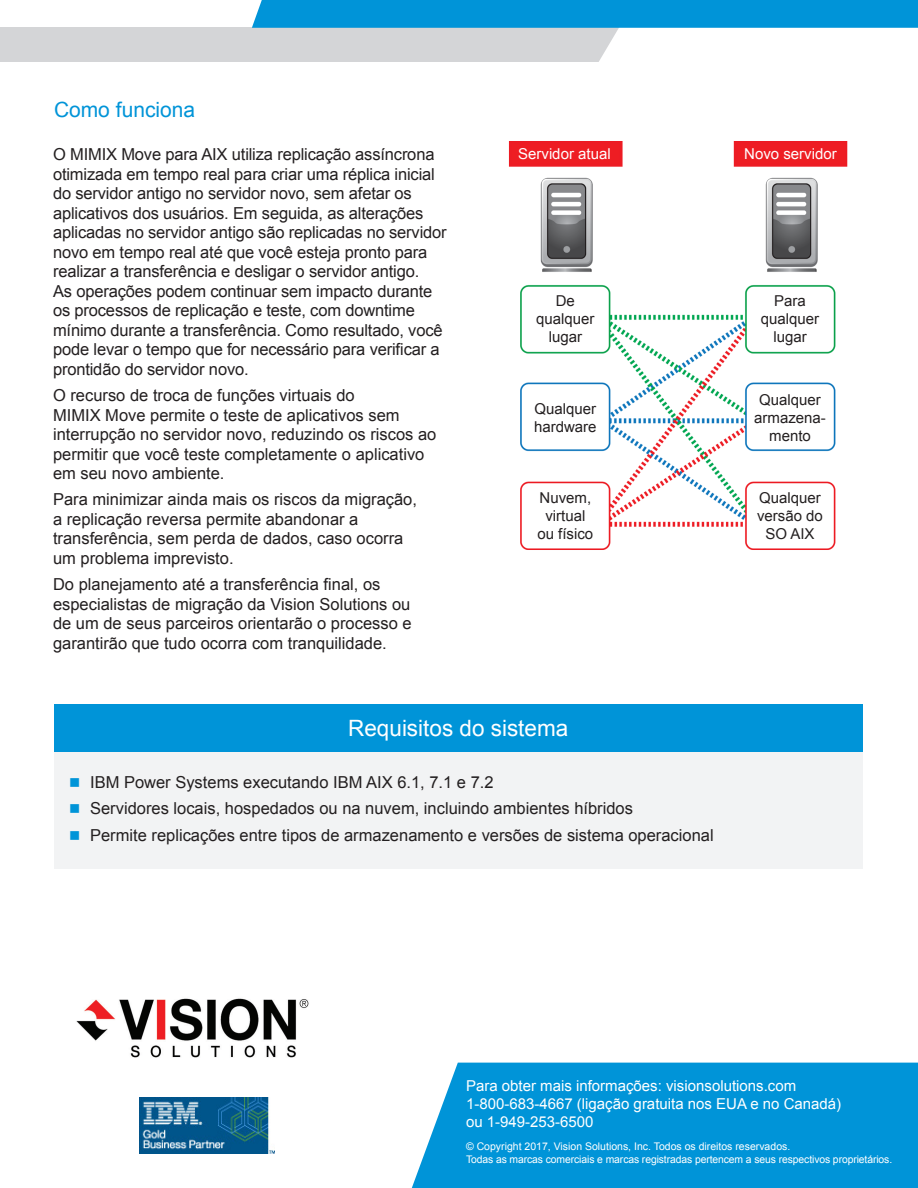
<style>
.page{position:relative;width:918px;height:1188px;background:#fff}
.page>*{position:absolute;margin:0;border:0;box-sizing:border-box;transform-origin:0 0}
.t1{font:22.5px "Arial";color:#fff}
.t2{font:21px "Arial";color:#0094d8}
.t3{font:16.5px/19.5px "Arial";color:#231f20}
.t4{font:15px/18px "Arial";color:#fff}
.t5{font:15px/18px "Arial";color:#231f20;text-align:center}
.t6{font:10.5px "Arial";letter-spacing:-.01em;color:#fff}
.s1{color:#0094d8}
</style>
<div class="page">
<div style="left:412px;top:1063px;width:506px;height:125px;background:#0094d8"></div>
<svg style="left:0;top:0;width:918px;height:62px"></svg>
<div style="left:54px;top:743px;width:809px;height:126px;background:#f2f3f4"></div>
<div style="left:54px;top:704px;width:809px;height:47px;background:#0094d8"></div>
<img style="left:76px;top:998px;width:233px;height:60px">
<img style="left:140px;top:1097px;width:135px;height:57px">
<img style="left:508px;top:141px;width:340px;height:409px">
<div style="left:512px;top:145px;width:107px;height:18px;background:#ee1d23"></div>
<div style="left:738px;top:145px;width:107px;height:18px;background:#ee1d23"></div>
<div style="left:527px;top:292px;width:78px;height:55px;background:#fff"></div>
<div style="left:751px;top:292px;width:79px;height:55px;background:#fff"></div>
<div style="left:527px;top:391px;width:78px;height:55px;background:#fff"></div>
<div style="left:751px;top:391px;width:79px;height:55px;background:#fff"></div>
<div style="left:527px;top:491px;width:78px;height:55px;background:#fff"></div>
<div style="left:751px;top:491px;width:79px;height:55px;background:#fff"></div>
<p class="t2" style="left:54px;top:96px;width:143px">Como funciona</p>
<p class="t3" style="left:53px;top:145px;width:395px">O MIMIX Move para AIX utiliza replicação assíncrona otimizada em tempo real para criar uma réplica inicial do servidor antigo no servidor novo, sem afetar os aplicativos dos usuários. Em seguida, as alterações aplicadas no servidor antigo são replicadas no servidor novo em tempo real até que você esteja pronto para realizar a transferência e desligar o servidor antigo.<br>As operações podem continuar sem impacto durante os processos de replicação e teste, com downtime mínimo durante a transferência. Como resultado, você pode levar o tempo que for necessário para verificar a prontidão do servidor novo.</p>
<p class="t3" style="left:53px;top:386px;width:385px">O recurso de troca de funções virtuais do<br>MIMIX Move permite o teste de aplicativos sem interrupção no servidor novo, reduzindo os riscos ao permitir que você teste completamente o aplicativo em seu novo ambiente.</p>
<p class="t3" style="left:53px;top:490px;width:366px">Para minimizar ainda mais os riscos da migração, a replicação reversa permite abandonar a transferência, sem perda de dados, caso ocorra um problema imprevisto.</p>
<p class="t3" style="left:53px;top:575px;width:360px">Do planejamento até a transferência final, os especialistas de migração da Vision Solutions ou de um de seus parceiros orientarão o processo e garantirão que tudo ocorra com tranquilidade.</p>
<p class="t4" style="left:518px;top:145px;width:94px">Servidor atual</p>
<p class="t4" style="left:744px;top:145px;width:94px">Novo servidor</p>
<p class="t5" style="left:536px;top:292px;width:60px">De qualquer lugar</p>
<p class="t5" style="left:761px;top:292px;width:60px">Para qualquer lugar</p>
<p class="t5" style="left:534px;top:400px;width:64px;text-align:left">Qualquer hardware</p>
<p class="t5" style="left:754px;top:391px;width:73px">Qualquer armazena&shy;mento</p>
<p class="t5" style="left:537px;top:489px;width:57px">Nuvem, virtual ou físico</p>
<p class="t5" style="left:757px;top:489px;width:67px">Qualquer versão do<br>SO AIX</p>
<p class="t1" style="left:348px;top:713px;width:222px">Requisitos do sistema</p>
<p class="t3" style="left:69px;top:772px;width:426px"><span class="s1">■</span> IBM Power Systems executando IBM AIX 6.1, 7.1 e 7.2</p>
<p class="t3" style="left:69px;top:799px;width:565px"><span class="s1">■</span> Servidores locais, hospedados ou na nuvem, incluindo ambientes híbridos</p>
<p class="t3" style="left:69px;top:825px;width:646px"><span class="s1">■</span> Permite replicações entre tipos de armazenamento e versões de sistema operacional</p>
<p class="t4" style="left:466px;top:1077px;width:332px">Para obter mais informações: visionsolutions.com</p>
<p class="t4" style="left:466px;top:1095px;width:377px">1-800-683-4667 (ligação gratuita nos EUA e no Canadá) ou 1-949-253-6500</p>
<p class="t6" style="left:466px;top:1140px;width:326px">© Copyright 2017, Vision Solutions, Inc. Todos os direitos reservados.</p>
<p class="t6" style="left:466px;top:1152px;width:428px">Todas as marcas comerciais e marcas registradas pertencem a seus respectivos proprietários.</p>
</div>
